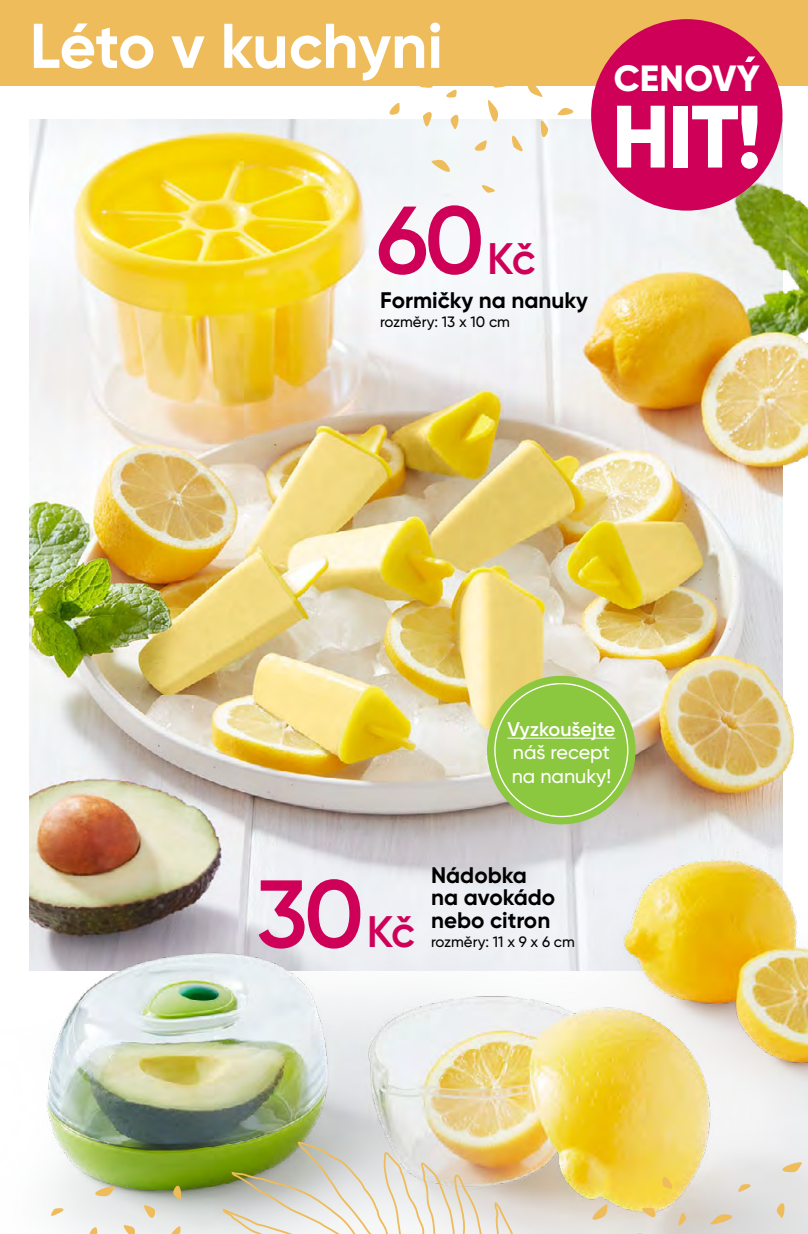
<style>
.page{position:relative;width:808px;height:1234px;background:#fff}
.page>*{position:absolute;margin:0;border:0;box-sizing:border-box;transform-origin:0 0}
.t1{font:600 95.7px "Gilroy";color:#ce0058}
.t2{font:800 88.2px "Gilroy";color:#fff}
.t3{font:700 63px "Gilroy";letter-spacing:-.01em;color:#fff}
.t4{font:600 44.1px "Gilroy";color:#ce0058}
.t5{font:800 36.45px "Gilroy";letter-spacing:.01em;color:#fff}
.t6{font:700 22.5px/22.5px "Gilroy";color:#000}
.PEPCO_descr{font:600 19.8px/23.5px "Gilroy";letter-spacing:-.01em;color:#fff}
.PEPCO_descr-2{font:500 19.8px "Gilroy";color:#fff}
.t7{font:500 15px "Gilroy";color:#000}
.s1{font-weight:500}
</style>
<div class="page">
<img style="left:782px;top:119px;width:26px;height:706px">
<img style="left:30px;top:119px;width:752px;height:706px">
<img style="left:29px;top:825px;width:779px;height:408px">
<svg style="left:510px;top:127px;width:15px;height:27px"></svg>
<svg style="left:427px;top:158px;width:28px;height:21px"></svg>
<svg style="left:540px;top:119px;width:8px;height:26px"></svg>
<svg style="left:525px;top:85px;width:22px;height:12px"></svg>
<svg style="left:423px;top:112px;width:13px;height:17px"></svg>
<svg style="left:485px;top:100px;width:15px;height:29px"></svg>
<svg style="left:448px;top:114px;width:14px;height:19px"></svg>
<svg style="left:417px;top:85px;width:41px;height:13px"></svg>
<svg style="left:468px;top:137px;width:19px;height:14px"></svg>
<svg style="left:491px;top:85px;width:22px;height:3px"></svg>
<svg style="left:389px;top:103px;width:11px;height:12px"></svg>
<svg style="left:477px;top:181px;width:20px;height:12px"></svg>
<svg style="left:557px;top:108px;width:17px;height:8px"></svg>
<div style="left:0;top:0;width:808px;height:85px;background:#eebc5b"></div>
<svg style="left:223px;top:1141px;width:323px;height:93px;background:#d6d0b4"></svg>
<svg style="left:583px;top:1199px;width:25px;height:22px"></svg>
<svg style="left:706px;top:1212px;width:35px;height:15px"></svg>
<svg style="left:639px;top:1206px;width:19px;height:16px"></svg>
<svg style="left:628px;top:1231px;width:19px;height:2px"></svg>
<svg style="left:675px;top:1210px;width:11px;height:20px"></svg>
<svg style="left:661px;top:1169px;width:15px;height:20px"></svg>
<svg style="left:86px;top:1182px;width:31px;height:15px"></svg>
<svg style="left:142px;top:1202px;width:14px;height:22px"></svg>
<svg style="left:120px;top:1223px;width:16px;height:10px"></svg>
<svg style="left:164px;top:1223px;width:18px;height:10px"></svg>
<svg style="left:87px;top:1221px;width:13px;height:12px"></svg>
<svg style="left:171px;top:1179px;width:12px;height:22px"></svg>
<svg style="left:49px;top:1206px;width:22px;height:11px"></svg>
<svg style="left:773px;top:1158px;width:31px;height:15px"></svg>
<svg style="left:774px;top:1197px;width:13px;height:23px"></svg>
<svg style="left:736px;top:1182px;width:22px;height:11px"></svg>
<div style="left:591px;top:19px;width:191px;height:191px;background:#ce0058;border-radius:50%"></div>
<svg style="left:745px;top:56px;width:10px;height:6px"></svg>
<div style="left:487px;top:675px;width:149px;height:149px;background:#8cc740;border-radius:50%"></div>
<hr style="left:507px;top:737px;width:108px;height:1px;background:#fff">
<p class="t3" style="left:30px;top:6px;width:415px">Léto v kuchyni</p>
<p class="t1" style="left:376px;top:181px;width:110px">60</p>
<p class="t4" style="left:487px;top:231px;width:50px">Kč</p>
<p class="t6" style="left:380px;top:288px;width:209px">Formičky na nanuky</p>
<p class="t7" style="left:380px;top:313px;width:131px">rozměry: 13 x 10 cm</p>
<p class="t5" style="left:614px;top:55px;width:148px">CENOVY</p>
<p class="t2" style="left:612px;top:81px;width:152px">HIT!</p>
<p class="PEPCO_descr" style="left:507px;top:716px;width:110px">Vyzkoušejte <span class="s1">náš recept</span></p>
<p class="PEPCO_descr-2" style="left:512px;top:763px;width:101px">na nanuky!</p>
<p class="t1" style="left:256px;top:854px;width:109px">30</p>
<p class="t4" style="left:367px;top:904px;width:50px">Kč</p>
<p class="t6" style="left:431px;top:863px;width:126px">Nádobka na avokádo nebo citron</p>
<p class="t7" style="left:431px;top:932px;width:145px">rozměry: 11 x 9 x 6 cm</p>
</div>
